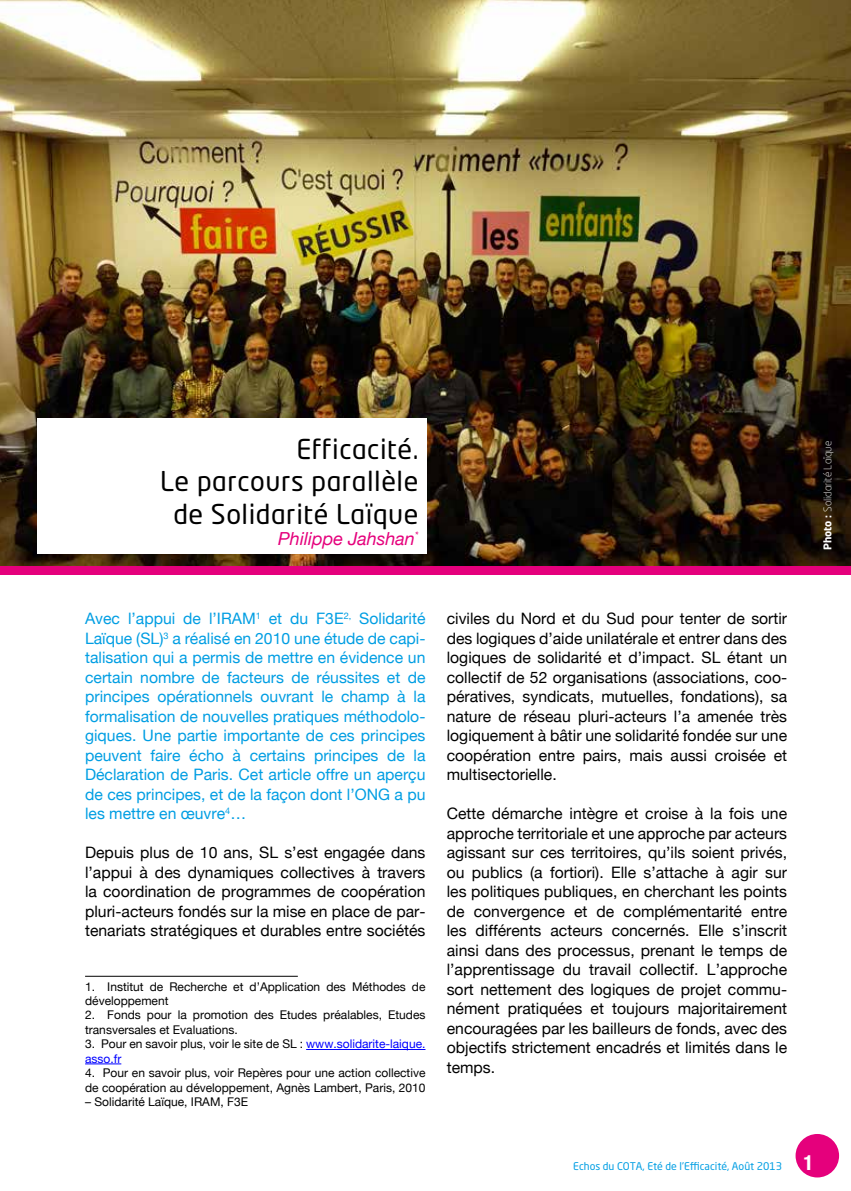
<style>
.page{position:relative;width:851px;height:1191px;background:#fff}
.page>*{position:absolute;margin:0;border:0;box-sizing:border-box;transform-origin:0 0}
.t1{font:27px/32.4px "Neo Tech Std";letter-spacing:.02em;color:#000;text-align:right}
.t2{font:italic 18px "Helvetica Neue";color:#e5007c}
.t3{font:15.75px/19.5px "Helvetica Neue";color:#000;text-align:justify}
.t4{font:15.75px/19.5px "Helvetica Neue";color:#009ee3;text-align:justify}
.t5{font:12px/14.4px "Helvetica Neue";color:#000}
.t6{font:10.5px "Neo Sans Std";color:#009ee3}
.t7{font:300 10.5px "Neo Tech Std";color:#fff}
.s1{font-weight:700}
.s2{color:#00f}
.s3{font-family:"Helvetica Neue";font-weight:700;font-stretch:condensed;font-size:21px;color:#fff}
</style>
<div class="page">
<div style="left:795px;top:1134px;width:44px;height:43px;background:#e5007c;border-radius:50%"></div>
<img style="left:0;top:0;width:850px;height:566px">
<hr style="left:85px;top:976px;width:213px;height:1px;background:#000">
<hr style="left:306px;top:1049px;width:119px;height:1px;background:#00f">
<hr style="left:85px;top:1063px;width:36px;height:1px;background:#00f">
<div style="left:0;top:566px;width:850px;height:9px;background:#e5007c"></div>
<div style="left:38px;top:418px;width:389px;height:136px;background:#fff"></div>
<h1 class="t1" style="left:160px;top:432px;width:260px">Efficacité.<br>Le parcours parallèle de Solidarité Laïque</h1>
<p class="t2" style="left:278px;top:526px;width:142px">Philippe Jahshan<sup>*</sup></p>
<p class="t7" style="left:821px;top:550px;width:111px;rotate:-90deg"><span class="s1">Photo :</span> Solidarité Laïque</p>
<p class="t4" style="left:85px;top:610px;width:342px">Avec l’appui de l’IRAM<sup>1</sup> et du F3E<sup>2,</sup> Solidarité Laïque (SL)<sup>3</sup> a réalisé en 2010 une étude de capi&shy;talisation qui a permis de mettre en évidence un certain nombre de facteurs de réussites et de principes opérationnels ouvrant le champ à la formalisation de nouvelles pratiques méthodolo&shy;giques. Une partie importante de ces principes peuvent faire écho à certains principes de la Déclaration de Paris. Cet article offre un aperçu de ces principes, et de la façon dont l’ONG a pu les mettre en œuvre<sup>4</sup>…</p>
<p class="t3" style="left:85px;top:844px;width:342px">Depuis plus de 10 ans, SL s’est engagée dans l’appui à des dynamiques collectives à travers la coordination de programmes de coopération pluri-acteurs fondés sur la mise en place de par&shy;tenariats stratégiques et durables entre sociétés</p>
<p class="t5" style="left:85px;top:980px;width:342px">1. Institut de Recherche et d’Application des Méthodes de développement</p>
<p class="t5" style="left:85px;top:1008px;width:342px">2. Fonds pour la promotion des Etudes préalables, Etudes transversales et Evaluations.</p>
<p class="t5" style="left:85px;top:1037px;width:342px">3. Pour en savoir plus, voir le site de SL : <span class="s2">www.solidarite-laique. asso.fr</span></p>
<p class="t5" style="left:85px;top:1066px;width:342px">4. Pour en savoir plus, voir Repères pour une action collective de coopération au développement, Agnès Lambert, Paris, 2010</p>
<p class="t5" style="left:85px;top:1095px;width:164px">– Solidarité Laïque, IRAM, F3E</p>
<p class="t3" style="left:446px;top:610px;width:342px">civiles du Nord et du Sud pour tenter de sortir des logiques d’aide unilatérale et entrer dans des logiques de solidarité et d’impact. SL étant un collectif de 52 organisations (associations, coo&shy;pératives, syndicats, mutuelles, fondations), sa nature de réseau pluri-acteurs l’a amenée très logiquement à bâtir une solidarité fondée sur une coopération entre pairs, mais aussi croisée et multisectorielle.</p>
<p class="t3" style="left:446px;top:805px;width:342px">Cette démarche intègre et croise à la fois une approche territoriale et une approche par acteurs agissant sur ces territoires, qu’ils soient privés, ou publics (a fortiori). Elle s’attache à agir sur les politiques publiques, en cherchant les points de convergence et de complémentarité entre les différents acteurs concernés. Elle s’inscrit ainsi dans des processus, prenant le temps de l’apprentissage du travail collectif. L’approche sort nettement des logiques de projet commu&shy;nément pratiquées et toujours majoritairement encouragées par les bailleurs de fonds, avec des objectifs strictement encadrés et limités dans le temps.</p>
<p class="t6" style="left:573px;top:1160px;width:241px">Echos du COTA, Eté de l’Efficacité, Août 2013 <span class="s3">1</span></p>
</div>
